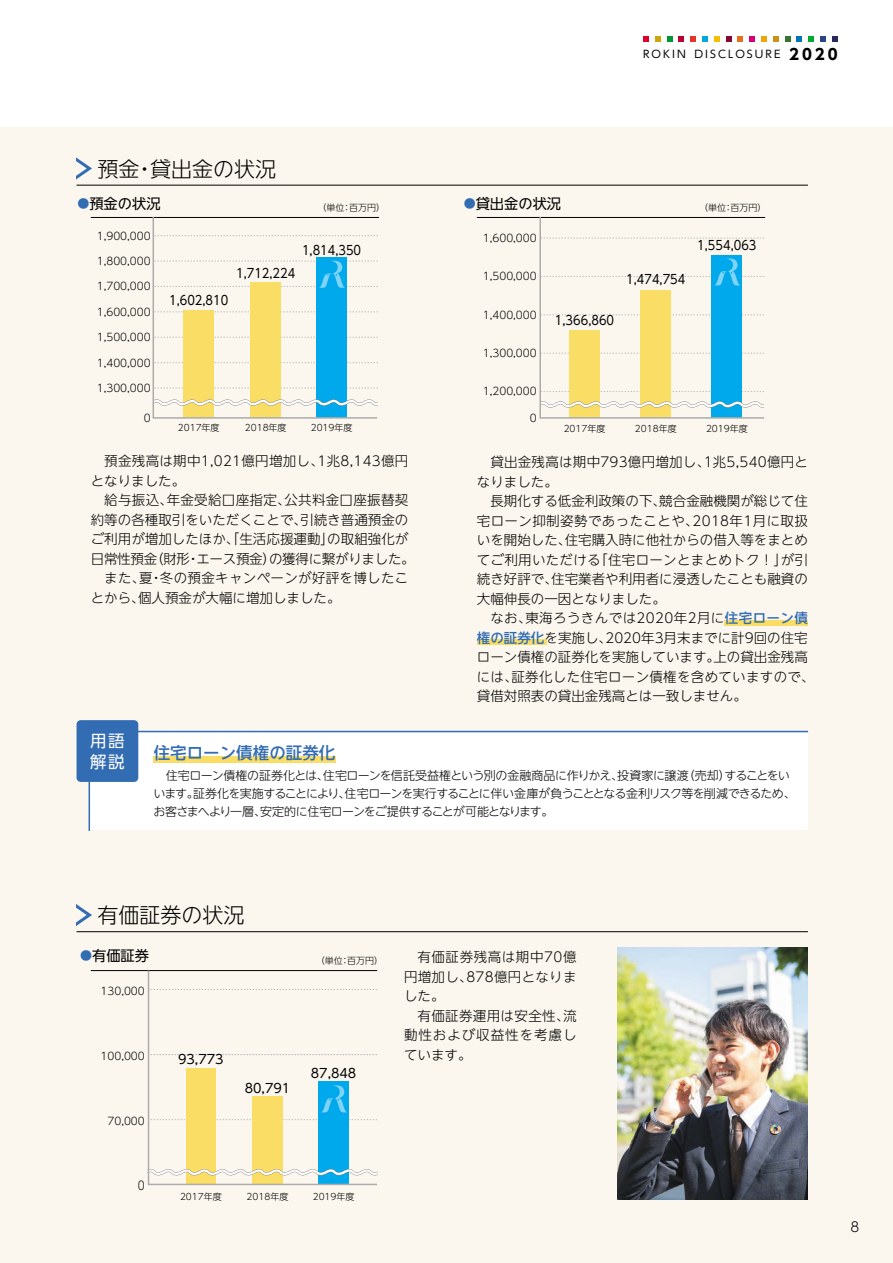
<style>
.page{position:relative;width:893px;height:1263px;background:#fff}
.page>*{position:absolute;margin:0;border:0;box-sizing:border-box;transform-origin:0 0}
.t1{font:300 21px "UD Shin Go NT Pro";color:#000}
.t2{font:500 16.5px "UD Shin Go NT Pro";color:#326cb3}
.t3{font:16.5px/21px "UD Shin Go NT Pro";color:#fff}
.t4{font:14.25px "UD Shin Go NT Pro";color:#000}
.t5{font:300 13.5px/19.5px "UD Shin Go NT Pro";color:#000;text-align:justify}
.t6{font:300 13.5px/19.5px "UD Shin Go NT Pro";letter-spacing:.02em;color:#000}
.t7{font:300 13.5px "UD Shin Go NT Pro";letter-spacing:.025em;color:#000}
.t8{font:300 13.5px "UD Shin Go NT Pro";letter-spacing:-.02em;color:#000}
.t9{font:12.75px "UD Shin Go NT Pro";color:#000;scale:.9 1}
.t10{font:12.75px "UD Shin Go NT Pro";color:#000}
.t11{font:300 12px/18px "UD Shin Go NT Pro";letter-spacing:-.06em;color:#000}
.t12{font:300 12px "UD Shin Go NT Pro";letter-spacing:-.06em;color:#000;scale:.88 1}
.t13{font:300 10.5px "UD Shin Go NT Pro";color:#000}
.t14{font:10.5px "UD Shin Go NT Pro";letter-spacing:.195em;color:#000}
.t15{font:300 9px "UD Shin Go NT Pro";color:#000}
.s1{font-weight:700;font-size:15px}
.s2{font-size:12px;color:#326cb3}
.s3{font-weight:500;color:#326cb3}
</style>
<div class="page">
<div style="left:0;top:128px;width:893px;height:1135px;background:#fbf7ee"></div>
<svg style="left:77px;top:158px;width:15px;height:21px"></svg>
<hr style="left:77px;top:185px;width:731px;height:1px;background:#000">
<svg style="left:77px;top:904px;width:15px;height:22px"></svg>
<hr style="left:77px;top:931px;width:731px;height:1px;background:#000">
<div style="left:88px;top:730px;width:721px;height:101px;background:#fff"></div>
<div style="left:77px;top:720px;width:61px;height:62px;background:#326cb3;border-radius:4px"></div>
<div style="left:153px;top:757px;width:183px;height:6px;background:#fadd64"></div>
<div style="left:724px;top:620px;width:84px;height:6px;background:#fadd64"></div>
<div style="left:477px;top:640px;width:70px;height:5px;background:#fadd64"></div>
<hr style="left:477px;top:217px;width:288px;height:1px;background:#000">
<svg style="left:539px;top:216px;width:225px;height:203px"></svg>
<hr style="left:91px;top:217px;width:288px;height:1px;background:#000">
<svg style="left:152px;top:216px;width:226px;height:203px"></svg>
<svg style="left:154px;top:399px;width:223px;height:9px"></svg>
<hr style="left:91px;top:970px;width:286px;height:1px;background:#000">
<svg style="left:147px;top:970px;width:231px;height:216px"></svg>
<img style="left:618px;top:948px;width:190px;height:251px">
<svg style="left:643px;top:36px;width:6px;height:6px"></svg>
<svg style="left:655px;top:36px;width:6px;height:6px"></svg>
<svg style="left:667px;top:36px;width:5px;height:6px"></svg>
<svg style="left:678px;top:36px;width:6px;height:6px"></svg>
<svg style="left:690px;top:36px;width:6px;height:6px"></svg>
<svg style="left:702px;top:36px;width:6px;height:6px"></svg>
<svg style="left:714px;top:36px;width:6px;height:6px"></svg>
<svg style="left:726px;top:36px;width:5px;height:6px"></svg>
<svg style="left:737px;top:36px;width:6px;height:6px"></svg>
<svg style="left:749px;top:36px;width:6px;height:6px"></svg>
<svg style="left:761px;top:36px;width:6px;height:6px"></svg>
<svg style="left:773px;top:36px;width:6px;height:6px"></svg>
<svg style="left:785px;top:36px;width:5px;height:6px"></svg>
<svg style="left:796px;top:36px;width:6px;height:6px"></svg>
<svg style="left:808px;top:36px;width:6px;height:6px"></svg>
<svg style="left:820px;top:36px;width:6px;height:6px"></svg>
<svg style="left:832px;top:36px;width:6px;height:6px"></svg>
<p class="t14" style="left:643px;top:46px;width:196px">ROKIN DISCLOSURE <span class="s1">2020</span></p>
<h1 class="t1" style="left:98px;top:152px;width:180px">預金・貸出金の状況</h1>
<p class="t4" style="left:77px;top:192px;width:85px"><span class="s2">●</span>預金の状況</p>
<p class="t4" style="left:464px;top:192px;width:99px"><span class="s2">●</span>貸出金の状況</p>
<p class="t15" style="left:318px;top:201px;width:69px">（単位：百万円）</p>
<p class="t9" style="left:302px;top:240px;width:67px">1,814,350</p>
<p class="t15" style="left:699px;top:201px;width:69px">（単位：百万円）</p>
<p class="t13" style="left:97px;top:227px;width:55px">1,900,000</p>
<p class="t13" style="left:97px;top:252px;width:55px">1,800,000</p>
<p class="t13" style="left:97px;top:278px;width:55px">1,700,000</p>
<p class="t13" style="left:97px;top:303px;width:55px">1,600,000</p>
<p class="t13" style="left:97px;top:329px;width:55px">1,500,000</p>
<p class="t13" style="left:97px;top:354px;width:55px">1,400,000</p>
<p class="t13" style="left:97px;top:379px;width:55px">1,300,000</p>
<p class="t13" style="left:144px;top:410px;width:8px">0</p>
<p class="t13" style="left:483px;top:229px;width:55px">1,600,000</p>
<p class="t13" style="left:483px;top:268px;width:55px">1,500,000</p>
<p class="t9" style="left:697px;top:234px;width:67px">1,554,063</p>
<p class="t9" style="left:236px;top:262px;width:67px">1,712,224</p>
<p class="t9" style="left:626px;top:269px;width:67px">1,474,754</p>
<p class="t9" style="left:169px;top:290px;width:67px">1,602,810</p>
<p class="t13" style="left:483px;top:306px;width:55px">1,400,000</p>
<p class="t9" style="left:555px;top:310px;width:67px">1,366,860</p>
<p class="t13" style="left:483px;top:345px;width:55px">1,300,000</p>
<p class="t13" style="left:483px;top:383px;width:55px">1,200,000</p>
<p class="t13" style="left:530px;top:409px;width:8px">0</p>
<p class="t15" style="left:178px;top:420px;width:43px">2017年度</p>
<p class="t15" style="left:245px;top:420px;width:43px">2018年度</p>
<p class="t15" style="left:311px;top:420px;width:43px">2019年度</p>
<p class="t15" style="left:564px;top:421px;width:43px">2017年度</p>
<p class="t15" style="left:635px;top:421px;width:43px">2018年度</p>
<p class="t15" style="left:706px;top:421px;width:43px">2019年度</p>
<p class="t6" style="left:91px;top:451px;width:319px;text-indent:14px">預金残高は期中1,021億円増加し、1兆8,143億円となりました。</p>
<p class="t7" style="left:104px;top:489px;width:306px">給与振込、年金受給口座指定、公共料金口座振替契</p>
<p class="t5" style="left:91px;top:509px;width:319px">約等の各種取引をいただくことで、引続き普通預金の</p>
<p class="t5" style="left:91px;top:529px;width:319px">ご利用が増加したほか、「生活応援運動」の取組強化が</p>
<p class="t8" style="left:91px;top:548px;width:325px">日常性預金（財形・エース預金）の獲得に繋がりました。</p>
<p class="t7" style="left:104px;top:567px;width:306px">また、夏・冬の預金キャンペーンが好評を博したこ</p>
<p class="t5" style="left:91px;top:587px;width:251px">とから、個人預金が大幅に増加しました。</p>
<p class="t6" style="left:477px;top:452px;width:333px;text-indent:13px">貸出金残高は期中793億円増加し、1兆5,540億円となりました。</p>
<p class="t5" style="left:477px;top:491px;width:333px;text-indent:13px">長期化する低金利政策の下、競合金融機関が総じて住宅ローン抑制姿勢であったことや、2018年1月に取扱いを開始した、住宅購入時に他社からの借入等をまとめてご利用いただける「住宅ローンとまとめトク！」が引続き好評で、住宅業者や利用者に浸透したことも融資の大幅伸長の一因となりました。</p>
<p class="t5" style="left:477px;top:608px;width:339px;text-align:left;text-indent:13px">なお、東海ろうきんでは2020年2月に<span class="s3">住宅ローン債権の証券化</span>を実施し、2020年3月末までに計9回の住宅ローン債権の証券化を実施しています。上の貸出金残高には、証券化した住宅ローン債権を含めていますので、貸借対照表の貸出金残高とは一致しません。</p>
<p class="t3" style="left:90px;top:730px;width:36px">用語解説</p>
<p class="t2" style="left:154px;top:740px;width:183px">住宅ローン債権の証券化</p>
<p class="t11" style="left:153px;top:766px;width:644px">　住宅ローン債権の証券化とは、住宅ローンを信託受益権という別の金融商品に作りかえ、投資家に譲渡（売却）することをいいます。証券化を実施することにより、住宅ローンを実行することに伴い金庫が負うこととなる金利リスク等を削減できるため、お客さまへより一層、安定的に住宅ローンをご提供することが可能となります。</p>
<h1 class="t1" style="left:98px;top:898px;width:148px">有価証券の状況</h1>
<p class="t4" style="left:80px;top:944px;width:70px"><span class="s2">●</span>有価証券</p>
<p class="t15" style="left:316px;top:953px;width:69px">（単位：百万円）</p>
<p class="t13" style="left:101px;top:982px;width:46px">130,000</p>
<p class="t13" style="left:101px;top:1047px;width:46px">100,000</p>
<p class="t13" style="left:107px;top:1112px;width:39px">70,000</p>
<p class="t12" style="left:138px;top:1176px;width:9px">0</p>
<p class="t10" style="left:178px;top:1049px;width:47px">93,773</p>
<p class="t10" style="left:245px;top:1078px;width:47px">80,791</p>
<p class="t10" style="left:311px;top:1063px;width:47px">87,848</p>
<p class="t15" style="left:180px;top:1189px;width:43px">2017年度</p>
<p class="t15" style="left:247px;top:1189px;width:43px">2018年度</p>
<p class="t15" style="left:313px;top:1189px;width:43px">2019年度</p>
<p class="t5" style="left:404px;top:947px;width:174px;text-indent:14px">有価証券残高は期中70億円増加し、878億円となりました。</p>
<p class="t5" style="left:404px;top:1005px;width:174px;text-indent:14px">有価証券運用は安全性、流動性および収益性を考慮しています。</p>
<p class="t5" style="left:850px;top:1217px;width:10px">8</p>
</div>
